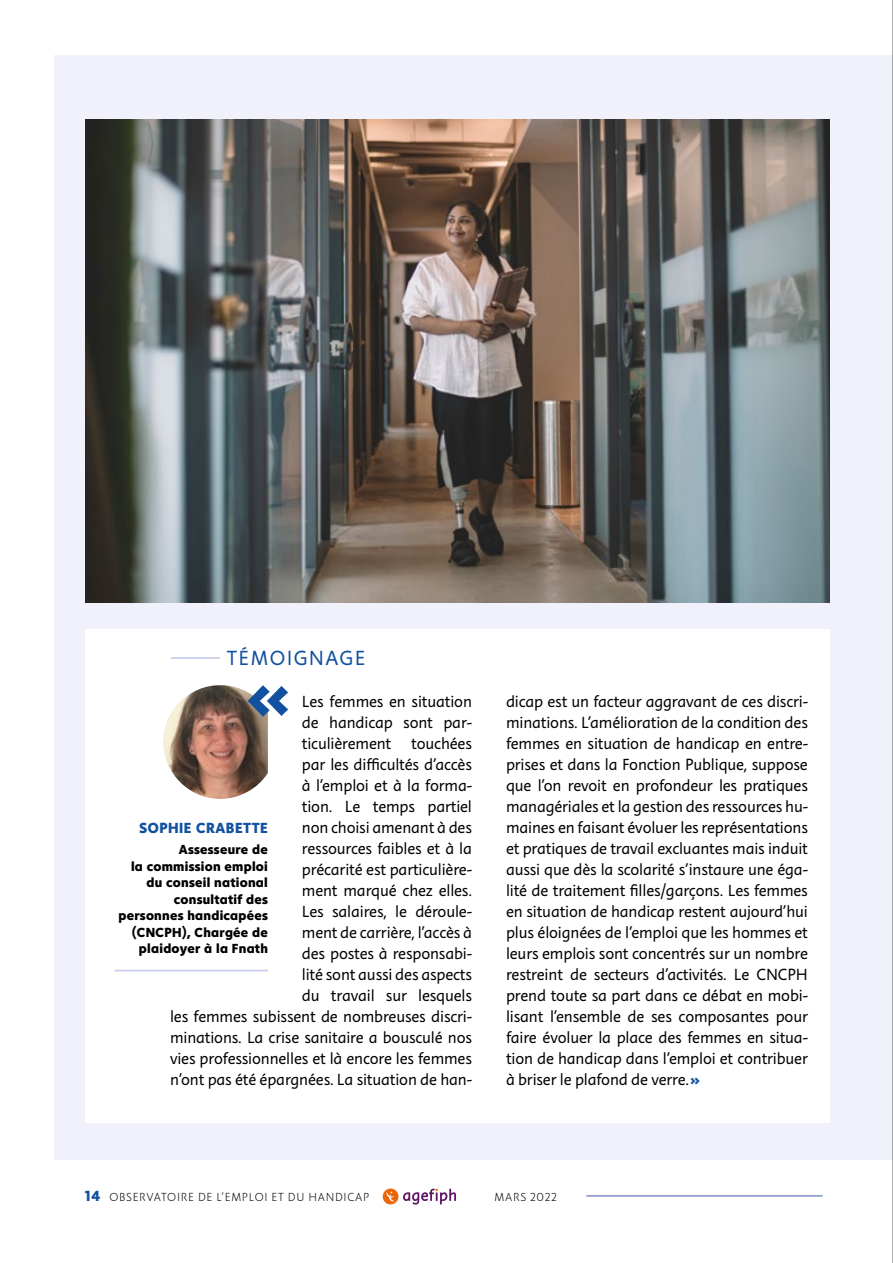
<style>
.page{position:relative;width:893px;height:1263px;background:#fff}
.page>*{position:absolute;margin:0;border:0;box-sizing:border-box;transform-origin:0 0}
.H1_-_Titre{font:21px "Instant 3";letter-spacing:.06em;color:#12519f}
.body{font:16.5px/21px "Instant 3";letter-spacing:-.01em;color:#000;text-align:right}
.H1_-_Titre-2{font:800 15px "Instant 5";letter-spacing:.03em;color:#12519f}
.H1_-_Titre-3{font:800 13.5px/16.5px "Instant 5";letter-spacing:.02em;color:#000;text-align:right}
.t1{font:12px "Instant 2 Quick";letter-spacing:.06em;color:#000}
.s1{font-family:"Instant 5";font-weight:800;color:#12519f}
.s2{font-family:"Instant 5";font-weight:800;font-size:15px;color:#12519f}
</style>
<div class="page">
<div style="left:54px;top:55px;width:839px;height:1105px;background:#f0f1fa"></div>
<img style="left:85px;top:119px;width:744px;height:483px">
<hr style="left:586px;top:1195px;width:237px;height:2px;background:#939fd1">
<svg style="left:383px;top:1188px;width:73px;height:16px"></svg>
<hr style="left:892px;top:0;width:1px;height:1263px;background:#000">
<div style="left:85px;top:630px;width:160px;height:493px;background:#fff"></div>
<div style="left:149px;top:629px;width:680px;height:494px;background:#fff"></div>
<hr style="left:115px;top:970px;width:153px;height:1px;background:#caceea">
<svg style="left:164px;top:685px;width:124px;height:114px"></svg>
<hr style="left:171px;top:657px;width:49px;height:2px;background:#caceea">
<h1 class="H1_-_Titre" style="left:227px;top:645px;width:140px">TÉMOIGNAGE</h1>
<p class="body" style="left:170px;top:691px;width:303px">Les femmes en situation<br>de handicap sont par-<br>ticulièrement touchées<br>par les difficultés d’accès<br>à l’emploi et à la forma-<br>tion. Le temps partiel<br>non choisi amenant à des<br>ressources faibles et à la<br>précarité est particulière-<br>ment marqué chez elles.<br>Les salaires, le déroule-<br>ment de carrière, l’accès à<br>des postes à responsabi-<br>lité sont aussi des aspects<br>du travail sur lesquels<br>les femmes subissent de nombreuses discri&shy;minations. La crise sanitaire a bousculé nos vies professionnelles et là encore les femmes n’ont pas été épargnées. La situation de han-</p>
<p class="body" style="left:506px;top:691px;width:303px;text-align:justify">dicap est un facteur aggravant de ces discri&shy;minations. L’amélioration de la condition des femmes en situation de handicap en entre&shy;prises et dans la Fonction Publique, suppose que l’on revoit en profondeur les pratiques managériales et la gestion des ressources hu&shy;maines en faisant évoluer les représentations et pratiques de travail excluantes mais induit aussi que dès la scolarité s’instaure une éga&shy;lité de traitement filles/garçons. Les femmes en situation de handicap restent aujourd’hui plus éloignées de l’emploi que les hommes et leurs emplois sont concentrés sur un nombre restreint de secteurs d’activités. Le CNCPH prend toute sa part dans ce débat en mobi&shy;lisant l’ensemble de ses composantes pour faire évoluer la place des femmes en situa&shy;tion de handicap dans l’emploi et contribuer à briser le plafond de verre. <span class="s1">»</span></p>
<h1 class="H1_-_Titre-2" style="left:139px;top:817px;width:130px">SOPHIE CRABETTE</h1>
<h1 class="H1_-_Titre-3" style="left:119px;top:841px;width:151px">Assesseure de<br>la commission emploi du conseil national consultatif des personnes handicapées (CNCPH), Chargée de plaidoyer à la Fnath</h1>
<p class="t1" style="left:85px;top:1189px;width:285px"><span class="s2">14</span> OBSERVATOIRE DE L'EMPLOI ET DU HANDICAP</p>
<p class="t1" style="left:495px;top:1189px;width:64px">MARS 2022</p>
</div>
